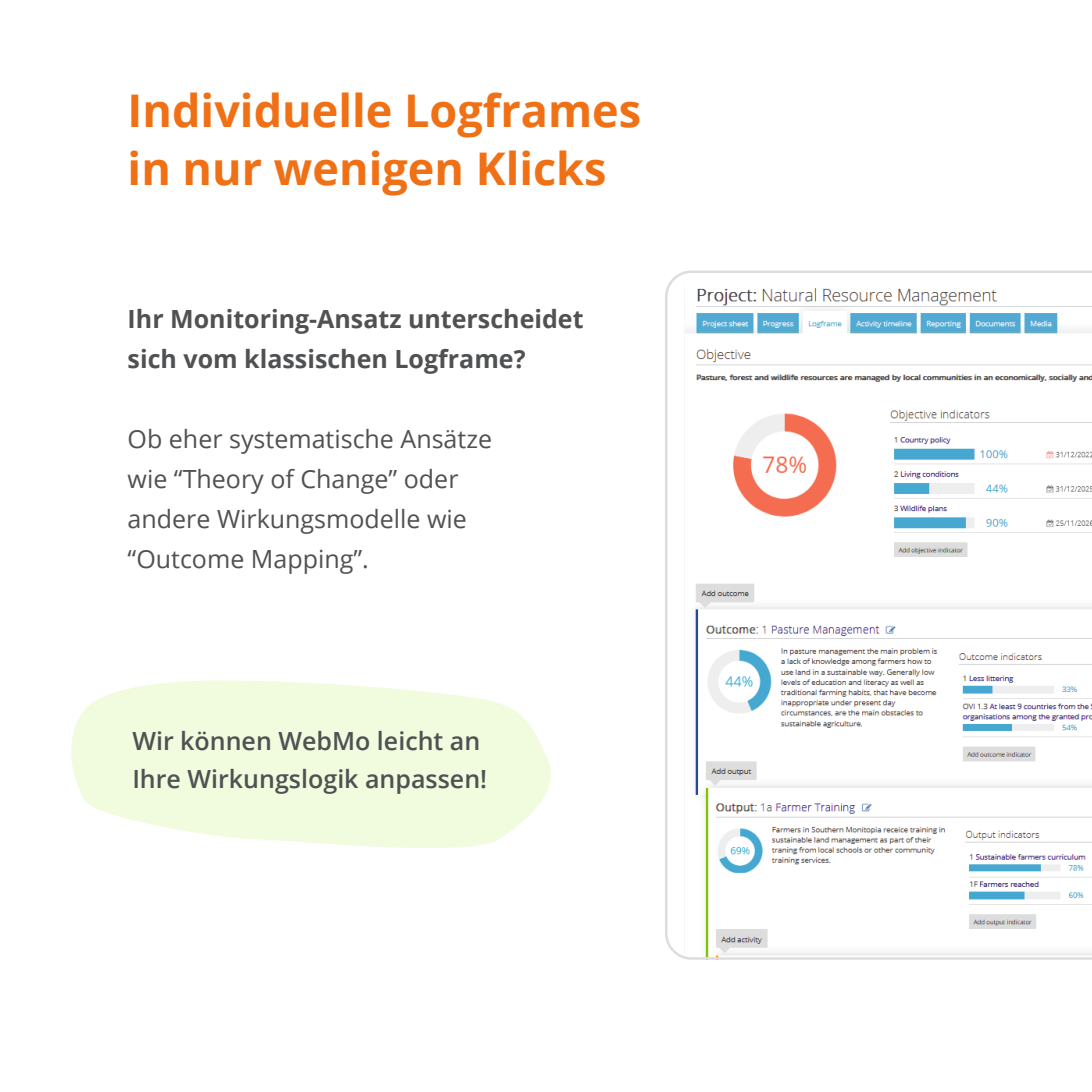
<style>
.page{position:relative;width:1092px;height:1092px;background:#fff}
.page>*{position:absolute;margin:0;border:0;box-sizing:border-box;transform-origin:0 0}
.t1{font:700 45px/57.5px "Open Sans";color:#f07015}
.t2{font:25px/40px "Open Sans";color:#505153}
.t3{font:700 25px/40px "Open Sans";color:#505153}
.t4{font:600 25px/37.5px "Open Sans";color:#505153}
</style>
<div class="page">
<svg style="left:665px;top:270px;width:426px;height:689px"></svg>
<svg style="left:71px;top:680px;width:480px;height:168px;fill:#f1fbde"></svg>
<h1 class="t1" style="left:128px;top:81px;width:515px">Individuelle Logframes in nur wenigen Klicks</h1>
<p class="t3" style="left:128px;top:298px;width:457px">Ihr Monitoring-Ansatz unterscheidet sich vom klassischen Logframe?</p>
<p class="t2" style="left:128px;top:418px;width:366px">Ob eher systematische Ansätze wie “Theory of Change” oder andere Wirkungsmodelle wie “Outcome Mapping”.</p>
<p class="t4" style="left:132px;top:722px;width:356px">Wir können WebMo leicht an<br>Ihre Wirkungslogik anpassen!</p>
</div>
